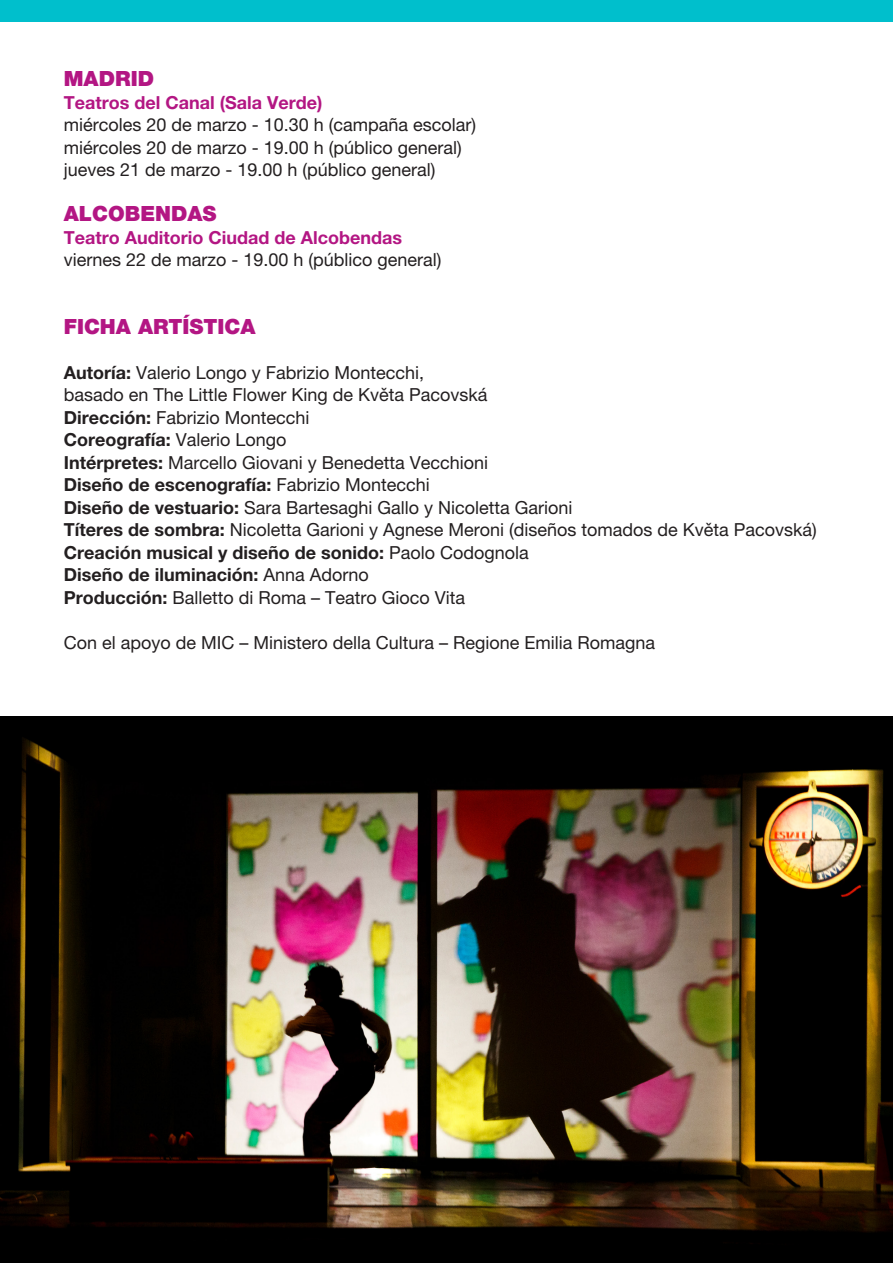
<style>
.page{position:relative;width:893px;height:1263px;background:#fff}
.page>*{position:absolute;margin:0;border:0;box-sizing:border-box;transform-origin:0 0}
.t1{font:900 21px "Helvetica Neue LT Pro";color:#b31683}
.t2{font:18px "Helvetica Neue LT Pro";color:#231f20}
.t3{font:700 18px "Helvetica Neue LT Pro";color:#231f20}
.t4{font:700 18px "Helvetica Neue LT Pro";color:#b31683}
.s1{font-weight:700}
.s2{font-weight:400}
</style>
<div class="page">
<img style="left:0;top:716px;width:893px;height:547px">
<div style="left:0;top:0;width:893px;height:21px;background:#00bfcc"></div>
<p class="t1" style="left:64px;top:66px;width:92px">MADRID</p>
<p class="t4" style="left:64px;top:91px;width:260px">Teatros del Canal (Sala Verde)</p>
<p class="t2" style="left:64px;top:114px;width:414px">miércoles 20 de marzo - 10.30 h (campaña escolar)</p>
<p class="t2" style="left:64px;top:137px;width:400px">miércoles 20 de marzo - 19.00 h (público general)</p>
<p class="t2" style="left:64px;top:159px;width:373px">jueves 21 de marzo - 19.00 h (público general)</p>
<p class="t1" style="left:64px;top:201px;width:154px">ALCOBENDAS</p>
<p class="t4" style="left:64px;top:226px;width:340px">Teatro Auditorio Ciudad de Alcobendas</p>
<p class="t2" style="left:64px;top:249px;width:379px">viernes 22 de marzo - 19.00 h (público general)</p>
<p class="t1" style="left:64px;top:314px;width:193px">FICHA ARTÍSTICA</p>
<p class="t2" style="left:64px;top:362px;width:362px"><span class="s1">Autoría:</span> Valerio Longo y Fabrizio Montecchi,</p>
<p class="t2" style="left:64px;top:384px;width:425px">basado en The Little Flower King de Květa Pacovská</p>
<p class="t2" style="left:64px;top:407px;width:247px"><span class="s1">Dirección:</span> Fabrizio Montecchi</p>
<p class="t3" style="left:64px;top:429px;width:224px">Coreografía: <span class="s2">Valerio Longo</span></p>
<p class="t2" style="left:64px;top:452px;width:426px"><span class="s1">Intérpretes:</span> Marcello Giovani y Benedetta Vecchioni</p>
<p class="t3" style="left:64px;top:474px;width:367px">Diseño de escenografía: <span class="s2">Fabrizio Montecchi</span></p>
<p class="t2" style="left:64px;top:497px;width:510px"><span class="s1">Diseño de vestuario:</span> Sara Bartesaghi Gallo y Nicoletta Garioni</p>
<p class="t2" style="left:64px;top:519px;width:755px"><span class="s1">Títeres de sombra:</span> Nicoletta Garioni y Agnese Meroni (diseños tomados de Květa Pacovská)</p>
<p class="t3" style="left:64px;top:541px;width:466px">Creación musical y diseño de sonido: <span class="s2">Paolo Codognola</span></p>
<p class="t3" style="left:64px;top:564px;width:306px">Diseño de iluminación: <span class="s2">Anna Adorno</span></p>
<p class="t2" style="left:64px;top:587px;width:403px"><span class="s1">Producción:</span> Balletto di Roma – Teatro Gioco Vita</p>
<p class="t2" style="left:64px;top:632px;width:593px">Con el apoyo de MIC – Ministero della Cultura – Regione Emilia Romagna</p>
</div>
